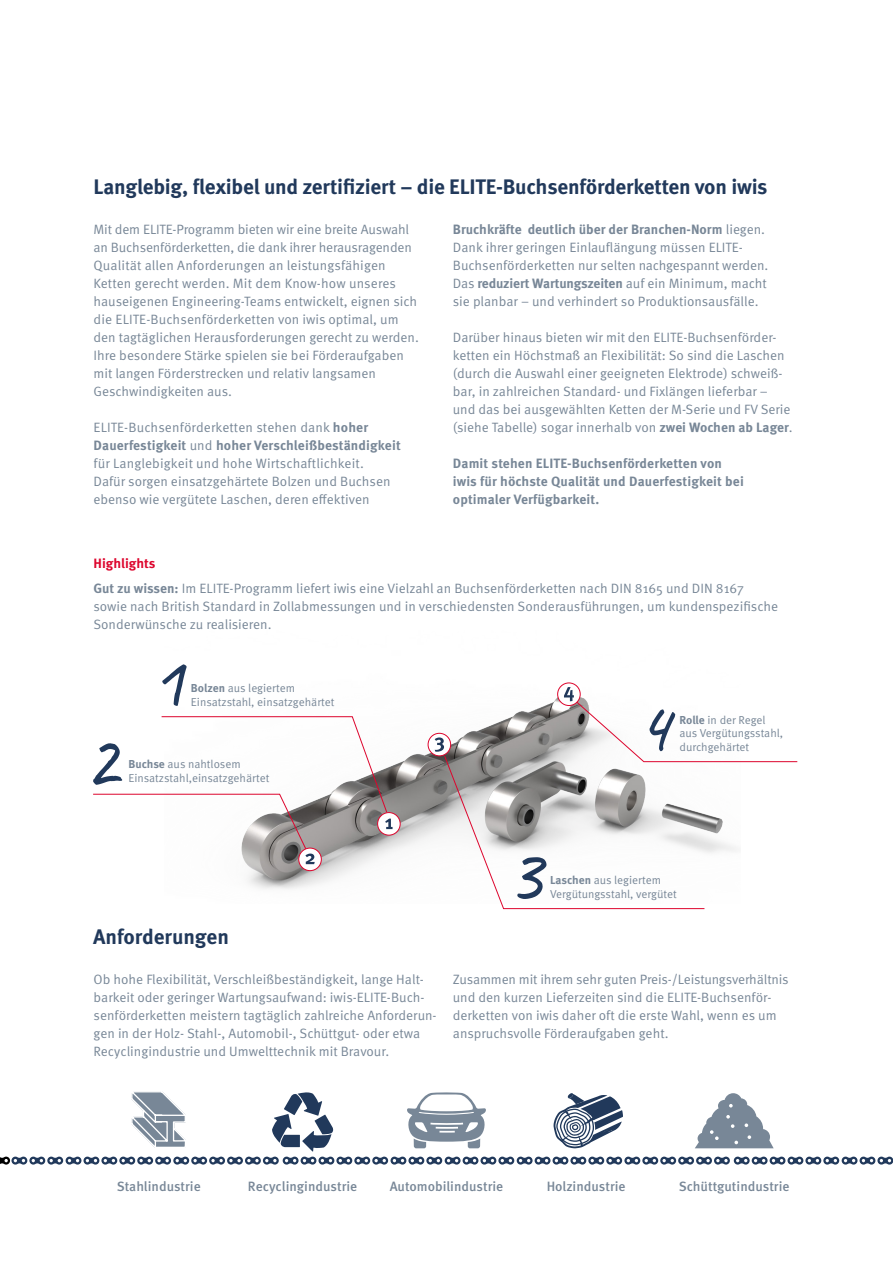
<style>
.page{position:relative;width:893px;height:1263px;background:#fff}
.page>*{position:absolute;margin:0;border:0;box-sizing:border-box;transform-origin:0 0}
.t1{font:700 21px "Meta OT";letter-spacing:-.01em;color:#21395b}
.t2{font:13.5px/18px "Meta OT";color:#788797}
.t3{font:700 13.5px/18px "Meta OT";letter-spacing:.01em;color:#788797}
.t4{font:500 13.5px "Meta OT";color:#788797}
.t5{font:700 13.5px "Meta OT";color:#dd052d}
.t6{font:11.55px/13.8px "Meta OT";color:#788797}
.s1{font-weight:700}
</style>
<div class="page">
<img style="left:247px;top:682px;width:331px;height:207px">
<svg style="left:162px;top:664px;width:25px;height:42px"></svg>
<div style="left:378px;top:812px;width:22px;height:23px;background:#fff;border-radius:50%"></div>
<div style="left:377px;top:812px;width:23px;height:23px;border:1px solid #dd052d;border-radius:50%"></div>
<svg style="left:428px;top:733px;width:23px;height:23px"></svg>
<div style="left:428px;top:733px;width:23px;height:23px;border:1px solid #dd052d;border-radius:50%"></div>
<svg style="left:299px;top:848px;width:22px;height:23px"></svg>
<div style="left:299px;top:848px;width:23px;height:23px;border:1px solid #dd052d;border-radius:50%"></div>
<svg style="left:93px;top:716px;width:300px;height:148px"></svg>
<svg style="left:558px;top:683px;width:22px;height:22px"></svg>
<div style="left:557px;top:683px;width:23px;height:23px;border:1px solid #dd052d;border-radius:50%"></div>
<svg style="left:435px;top:687px;width:363px;height:222px"></svg>
<svg style="left:0;top:1091px;width:893px;height:73px"></svg>
<h1 class="t1" style="left:94px;top:174px;width:675px">Langlebig, flexibel und zertifiziert – die ELITE-Buchsenförderketten von iwis</h1>
<p class="t2" style="left:94px;top:220px;width:327px">Mit dem ELITE-Programm bieten wir eine breite Auswahl an Buchsenförderketten, die dank ihrer herausragenden Qualität allen Anforderungen an leistungsfähigen Ketten gerecht werden. Mit dem Know-how unseres hauseigenen Engineering-Teams entwickelt, eignen sich die ELITE-Buchsenförderketten von iwis optimal, um den tagtäglichen Herausforderungen gerecht zu werden.<br>Ihre besondere Stärke spielen sie bei Förderaufgaben mit langen Förderstrecken und relativ langsamen Geschwindigkeiten aus.</p>
<p class="t2" style="left:94px;top:418px;width:309px">ELITE-Buchsenförderketten stehen dank <span class="s1">hoher Dauerfestigkeit</span> und <span class="s1">hoher Verschleißbeständigkeit </span>für Langlebigkeit und hohe Wirtschaftlichkeit.<br>Dafür sorgen einsatzgehärtete Bolzen und Buchsen ebenso wie vergütete Laschen, deren effektiven</p>
<p class="t2" style="left:453px;top:220px;width:317px"><span class="s1">Bruchkräfte deutlich über der Branchen-Norm</span> liegen.<br>Dank ihrer geringen Einlauflängung müssen ELITE-Buchsenförderketten nur selten nachgespannt werden.<br>Das <span class="s1">reduziert Wartungszeiten</span> auf ein Minimum, macht sie planbar – und verhindert so Produktionsausfälle.</p>
<p class="t2" style="left:453px;top:328px;width:341px">Darüber hinaus bieten wir mit den ELITE-Buchsenförder&shy;ketten ein Höchstmaß an Flexibilität: So sind die Laschen (durch die Auswahl einer geeigneten Elektrode) schweiß&shy;bar, in zahlreichen Standard- und Fixlängen lieferbar – und das bei ausgewählten Ketten der M-Serie und FV Serie (siehe Tabelle) sogar innerhalb von <span class="s1">zwei Wochen ab Lager</span>.</p>
<p class="t3" style="left:453px;top:454px;width:292px">Damit stehen ELITE-Buchsenförderketten von iwis für höchste Qualität und Dauerfestigkeit bei optimaler Verfügbarkeit.</p>
<p class="t5" style="left:94px;top:554px;width:63px">Highlights</p>
<p class="t2" style="left:93px;top:579px;width:686px"><span class="s1">Gut zu wissen:</span> Im ELITE-Programm liefert iwis eine Vielzahl an Buchsenförderketten nach DIN 8165 und DIN 8167 sowie nach British Standard in Zollabmessungen und in verschiedensten Sonderausführungen, um kundenspezifische<br>Sonderwünsche zu realisieren.</p>
<p class="t6" style="left:191px;top:681px;width:145px"><span class="s1">Bolzen</span> aus legiertem<br>Einsatzstahl, einsatzgehärtet</p>
<p class="t6" style="left:128px;top:757px;width:142px"><span class="s1">Buchse</span> aus nahtlosem<br>Einsatzstahl,einsatzgehärtet</p>
<h1 class="t1" style="left:93px;top:924px;width:137px">Anforderungen</h1>
<p class="t6" style="left:679px;top:713px;width:105px"><span class="s1">Rolle</span> in der Regel aus Vergütungsstahl, durchgehärtet</p>
<p class="t6" style="left:550px;top:873px;width:128px"><span class="s1">Laschen</span> aus legiertem<br>Vergütungsstahl, vergütet</p>
<p class="t2" style="left:94px;top:970px;width:345px">Ob hohe Flexibilität, Verschleißbeständigkeit, lange Halt&shy;barkeit oder geringer Wartungsaufwand: iwis-ELITE-Buch&shy;senförderketten meistern tagtäglich zahlreiche Anforderun&shy;gen in der Holz- Stahl-, Automobil-, Schüttgut- oder etwa Recyclingindustrie und Umwelttechnik mit Bravour.</p>
<p class="t2" style="left:453px;top:970px;width:337px">Zusammen mit ihrem sehr guten Preis-/Leistungsverhältnis und den kurzen Lieferzeiten sind die ELITE-Buchsenför&shy;derketten von iwis daher oft die erste Wahl, wenn es um anspruchsvolle Förderaufgaben geht.</p>
<p class="t4" style="left:117px;top:1177px;width:85px">Stahlindustrie</p>
<p class="t4" style="left:248px;top:1177px;width:111px">Recyclingindustrie</p>
<p class="t4" style="left:390px;top:1177px;width:115px">Automobilindustrie</p>
<p class="t4" style="left:547px;top:1177px;width:80px">Holzindustrie</p>
<p class="t4" style="left:679px;top:1177px;width:112px">Schüttgutindustrie</p>
</div>
